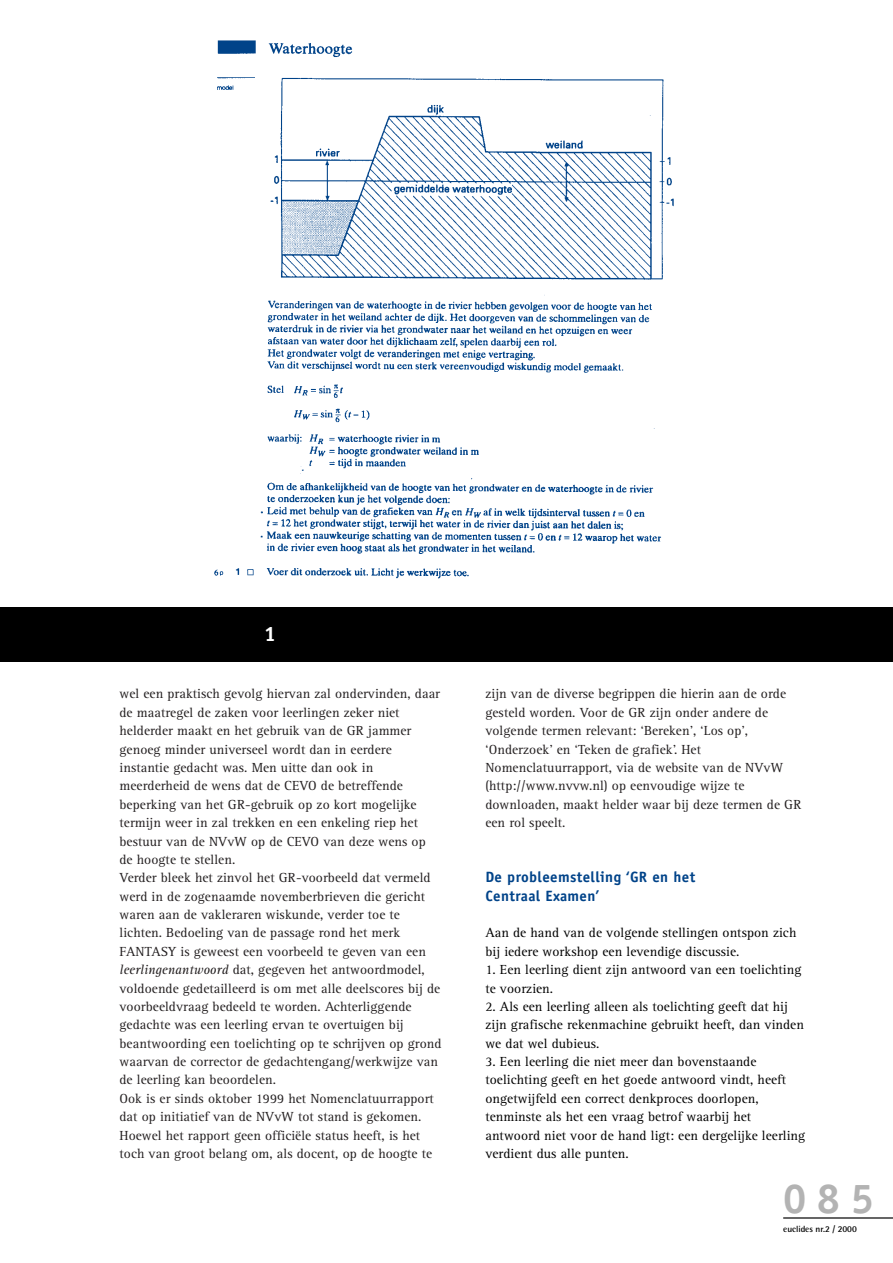
<style>
.page{position:relative;width:893px;height:1263px;background:#fff}
.page>*{position:absolute;margin:0;border:0;box-sizing:border-box;transform-origin:0 0}
.t1{font:700 41.85px "Officina Sans";color:#b3b3b3}
.t2{font:700 20.85px "Officina Sans";color:#fff}
.t3{font:700 15px/18.5px "Officina Sans";letter-spacing:.025em;color:#004389}
.t4{font:13.65px/18.5px "Rotis Serif";letter-spacing:.005em;color:#231f20}
.t5{font:13.65px/18.5px "Rotis Serif";letter-spacing:.005em;color:#000}
.t6{font:700 9px "Rotis Semi Sans";color:#000}
.s1{font-style:italic}
</style>
<div class="page">
<hr style="left:783px;top:1217px;width:109px;height:2px;background:#000">
<img style="left:214px;top:40px;width:460px;height:539px">
<div style="left:0;top:607px;width:892px;height:55px;background:#000"></div>
<h2 class="t2" style="left:264px;top:626px;width:13px">1</h2>
<p class="t4" style="left:119px;top:686px;width:323px">wel een praktisch gevolg hiervan zal ondervinden, daar de maatregel de zaken voor leerlingen zeker niet helderder maakt en het gebruik van de GR jammer genoeg minder universeel wordt dan in eerdere instantie gedacht was. Men uitte dan ook in meerderheid de wens dat de CEVO de betreffende beperking van het GR-gebruik op zo kort mogelijke termijn weer in zal trekken en een enkeling riep het bestuur van de NVvW op de CEVO van deze wens op de hoogte te stellen.<br>Verder bleek het zinvol het GR-voorbeeld dat vermeld werd in de zogenaamde novemberbrieven die gericht waren aan de vakleraren wiskunde, verder toe te lichten. Bedoeling van de passage rond het merk FANTASY is geweest een voorbeeld te geven van een <span class="s1">leerlingenantwoord</span> dat, gegeven het antwoordmodel, voldoende gedetailleerd is om met alle deelscores bij de voorbeeldvraag bedeeld te worden. Achterliggende gedachte was een leerling ervan te overtuigen bij beantwoording een toelichting op te schrijven op grond waarvan de corrector de gedachtengang/werkwijze van de leerling kan beoordelen.<br>Ook is er sinds oktober 1999 het Nomenclatuurrapport dat op initiatief van de NVvW tot stand is gekomen.<br>Hoewel het rapport geen officiële status heeft, is het toch van groot belang om, als docent, op de hoogte te</p>
<p class="t4" style="left:485px;top:686px;width:317px">zijn van de diverse begrippen die hierin aan de orde gesteld worden. Voor de GR zijn onder andere de volgende termen relevant: ‘Bereken’, ‘Los op’, ‘Onderzoek’ en ‘Teken de grafiek’. Het Nomenclatuurrapport, via de website van de NVvW (http://www.nvvw.nl) op eenvoudige wijze te downloaden, maakt helder waar bij deze termen de GR een rol speelt.</p>
<p class="t3" style="left:485px;top:869px;width:211px">De probleemstelling ‘GR en het<br>Centraal Examen’</p>
<p class="t5" style="left:485px;top:925px;width:312px">Aan de hand van de volgende stellingen ontspon zich bij iedere workshop een levendige discussie.</p>
<p class="t5" style="left:485px;top:962px;width:317px">1. Een leerling dient zijn antwoord van een toelichting te voorzien.</p>
<p class="t5" style="left:485px;top:998px;width:320px">2. Als een leerling alleen als toelichting geeft dat hij zijn grafische rekenmachine gebruikt heeft, dan vinden we dat wel dubieus.</p>
<p class="t5" style="left:485px;top:1054px;width:321px">3. Een leerling die niet meer dan bovenstaande toelichting geeft en het goede antwoord vindt, heeft ongetwijfeld een correct denkproces doorlopen, tenminste als het een vraag betrof waarbij het antwoord niet voor de hand ligt: een dergelijke leerling verdient dus alle punten.</p>
<h1 class="t1" style="left:783px;top:1183px;width:92px">085</h1>
<p class="t6" style="left:783px;top:1225px;width:75px">euclides nr.2 / 2000</p>
</div>
